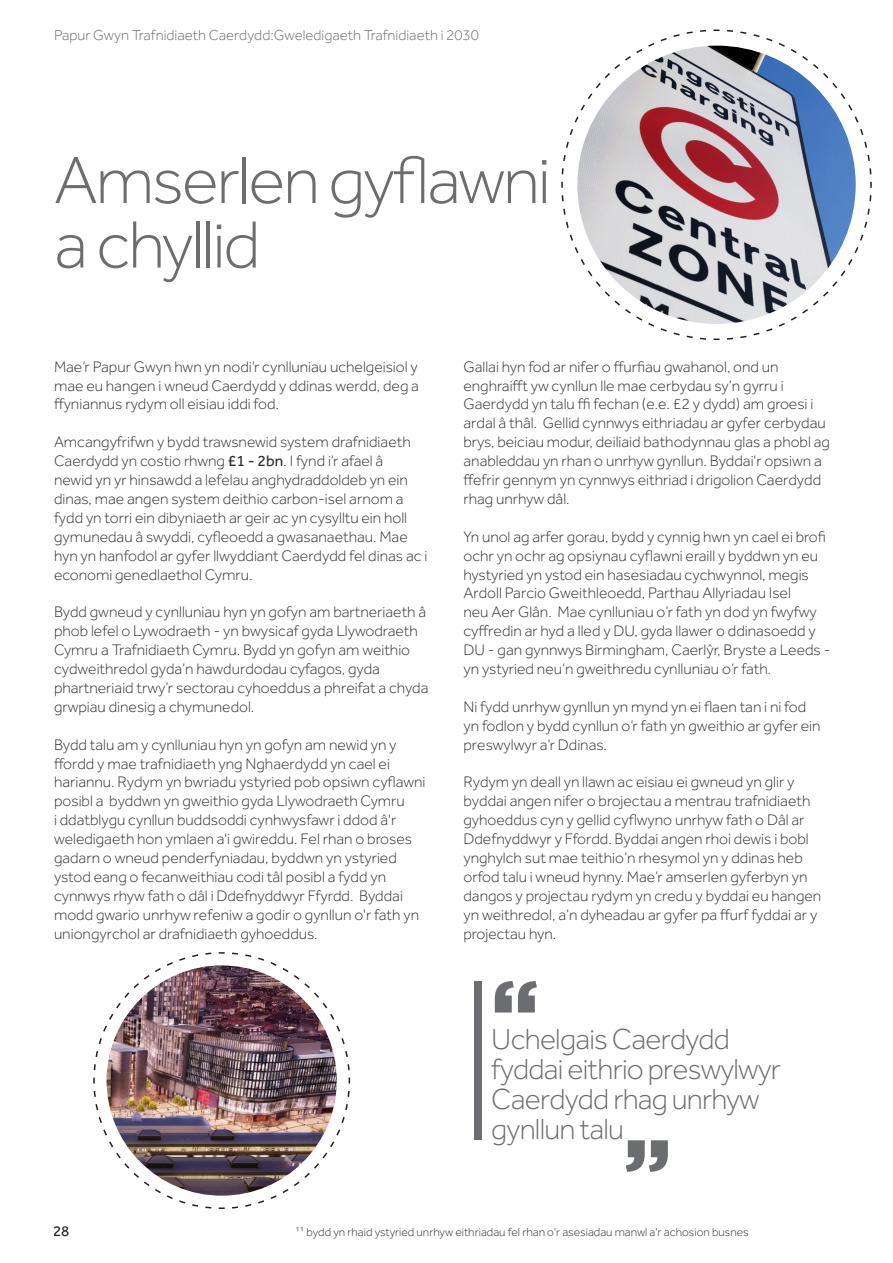
<style>
.page{position:relative;width:893px;height:1263px;background:#fff}
.page>*{position:absolute;margin:0;border:0;box-sizing:border-box;transform-origin:0 0}
.t1{font:900 87px "Gotham";color:#6c6d70}
.t2{font:300 69px/64.5px "Effra";letter-spacing:-.03em;color:#6c6d70}
.t3{font:300 30px/30px "Effra";letter-spacing:-.025em;color:#6c6d70}
.t4{font:300 15.75px/18.9px "Effra";color:#312f30}
.t5{font:300 15px "Effra";color:#6c6d70}
.t6{font:15px "Effra";color:#231f20}
.t7{font:300 12px "Effra";color:#312f30}
.s1{font-weight:400}
</style>
<div class="page">
<svg style="left:561px;top:29px;width:311px;height:312px"></svg>
<img style="left:577px;top:46px;width:279px;height:278px;border-radius:139px">
<svg style="left:93px;top:952px;width:258px;height:257px"></svg>
<img style="left:107px;top:965px;width:230px;height:231px;border-radius:115px">
<div style="left:474px;top:981px;width:7px;height:159px;background:#6c6d70"></div>
<p class="t5" style="left:54px;top:26px;width:426px">Papur Gwyn Trafnidiaeth Caerdydd:Gweledigaeth Trafnidiaeth i 2030</p>
<p class="t2" style="left:54px;top:148px;width:498px">Amserlen gyflawni a chyllid</p>
<p class="t4" style="left:54px;top:357px;width:366px;text-align:justify">Mae’r Papur Gwyn hwn yn nodi’r cynlluniau uchelgeisiol y mae eu hangen i wneud Caerdydd y ddinas werdd, deg a ffyniannus rydym oll eisiau iddi fod.</p>
<p class="t4" style="left:54px;top:432px;width:375px">Amcangyfrifwn y bydd trawsnewid system drafnidiaeth Caerdydd yn costio rhwng <span class="s1">£1 - 2bn</span>. I fynd i’r afael â<br>newid yn yr hinsawdd a lefelau anghydraddoldeb yn ein dinas, mae angen system deithio carbon-isel arnom a fydd yn torri ein dibyniaeth ar geir ac yn cysylltu ein holl gymunedau â swyddi, cyfleoedd a gwasanaethau. Mae hyn yn hanfodol ar gyfer llwyddiant Caerdydd fel dinas ac i economi genedlaethol Cymru.</p>
<p class="t4" style="left:54px;top:603px;width:376px">Bydd gwneud y cynlluniau hyn yn gofyn am bartneriaeth â phob lefel o Lywodraeth - yn bwysicaf gyda Llywodraeth Cymru a Trafnidiaeth Cymru. Bydd yn gofyn am weithio cydweithredol gyda’n hawdurdodau cyfagos, gyda phartneriaid trwy’r sectorau cyhoeddus a phreifat a chyda grwpiau dinesig a chymunedol.</p>
<p class="t4" style="left:54px;top:735px;width:373px">Bydd talu am y cynlluniau hyn yn gofyn am newid yn y ffordd y mae trafnidiaeth yng Nghaerdydd yn cael ei hariannu. Rydym yn bwriadu ystyried pob opsiwn cyflawni posibl a byddwn yn gweithio gyda Llywodraeth Cymru<br>i ddatblygu cynllun buddsoddi cynhwysfawr i ddod â'r weledigaeth hon ymlaen a'i gwireddu. Fel rhan o broses gadarn o wneud penderfyniadau, byddwn yn ystyried ystod eang o fecanweithiau codi tâl posibl a fydd yn cynnwys rhyw fath o dâl i Ddefnyddwyr Ffyrdd. Byddai modd gwario unrhyw refeniw a godir o gynllun o'r fath yn uniongyrchol ar drafnidiaeth gyhoeddus.</p>
<p class="t4" style="left:463px;top:357px;width:368px">Gallai hyn fod ar nifer o ffurfiau gwahanol, ond un enghraifft yw cynllun lle mae cerbydau sy’n gyrru i Gaerdydd yn talu ffi fechan (e.e. £2 y dydd) am groesi i ardal â thâl. Gellid cynnwys eithriadau ar gyfer cerbydau brys, beiciau modur, deiliaid bathodynnau glas a phobl ag anableddau yn rhan o unrhyw gynllun. Byddai'r opsiwn a ffefrir gennym yn cynnwys eithriad i drigolion Caerdydd rhag unrhyw dâl.</p>
<p class="t4" style="left:463px;top:527px;width:369px">Yn unol ag arfer gorau, bydd y cynnig hwn yn cael ei brofi ochr yn ochr ag opsiynau cyflawni eraill y byddwn yn eu hystyried yn ystod ein hasesiadau cychwynnol, megis Ardoll Parcio Gweithleoedd, Parthau Allyriadau Isel<br>neu Aer Glân. Mae cynlluniau o’r fath yn dod yn fwyfwy cyffredin ar hyd a lled y DU, gyda llawer o ddinasoedd y DU - gan gynnwys Birmingham, Caerlŷr, Bryste a Leeds - yn ystyried neu’n gweithredu cynlluniau o’r fath.</p>
<p class="t4" style="left:463px;top:697px;width:359px">Ni fydd unrhyw gynllun yn mynd yn ei flaen tan i ni fod yn fodlon y bydd cynllun o’r fath yn gweithio ar gyfer ein preswylwyr a’r Ddinas.</p>
<p class="t4" style="left:463px;top:773px;width:359px">Rydym yn deall yn llawn ac eisiau ei gwneud yn glir y byddai angen nifer o brojectau a mentrau trafnidiaeth gyhoeddus cyn y gellid cyflwyno unrhyw fath o Dâl ar Ddefnyddwyr y Ffordd. Byddai angen rhoi dewis i bobl ynghylch sut mae teithio’n rhesymol yn y ddinas heb orfod talu i wneud hynny. Mae’r amserlen gyferbyn yn dangos y projectau rydym yn credu y byddai eu hangen yn weithredol, a’n dyheadau ar gyfer pa ffurf fyddai ar y projectau hyn.</p>
<p class="t1" style="left:491px;top:951px;width:49px">“</p>
<p class="t3" style="left:491px;top:1024px;width:291px">Uchelgais Caerdydd fyddai eithrio preswylwyr<br>Caerdydd rhag unrhyw gynllun talu</p>
<p class="t1" style="left:671px;top:1201px;width:49px;rotate:-180deg">“</p>
<p class="t6" style="left:53px;top:1222px;width:18px">28</p>
<p class="t7" style="left:296px;top:1225px;width:455px">11 bydd yn rhaid ystyried unrhyw eithriadau fel rhan o'r asesiadau manwl a'r achosion busnes</p>
</div>
